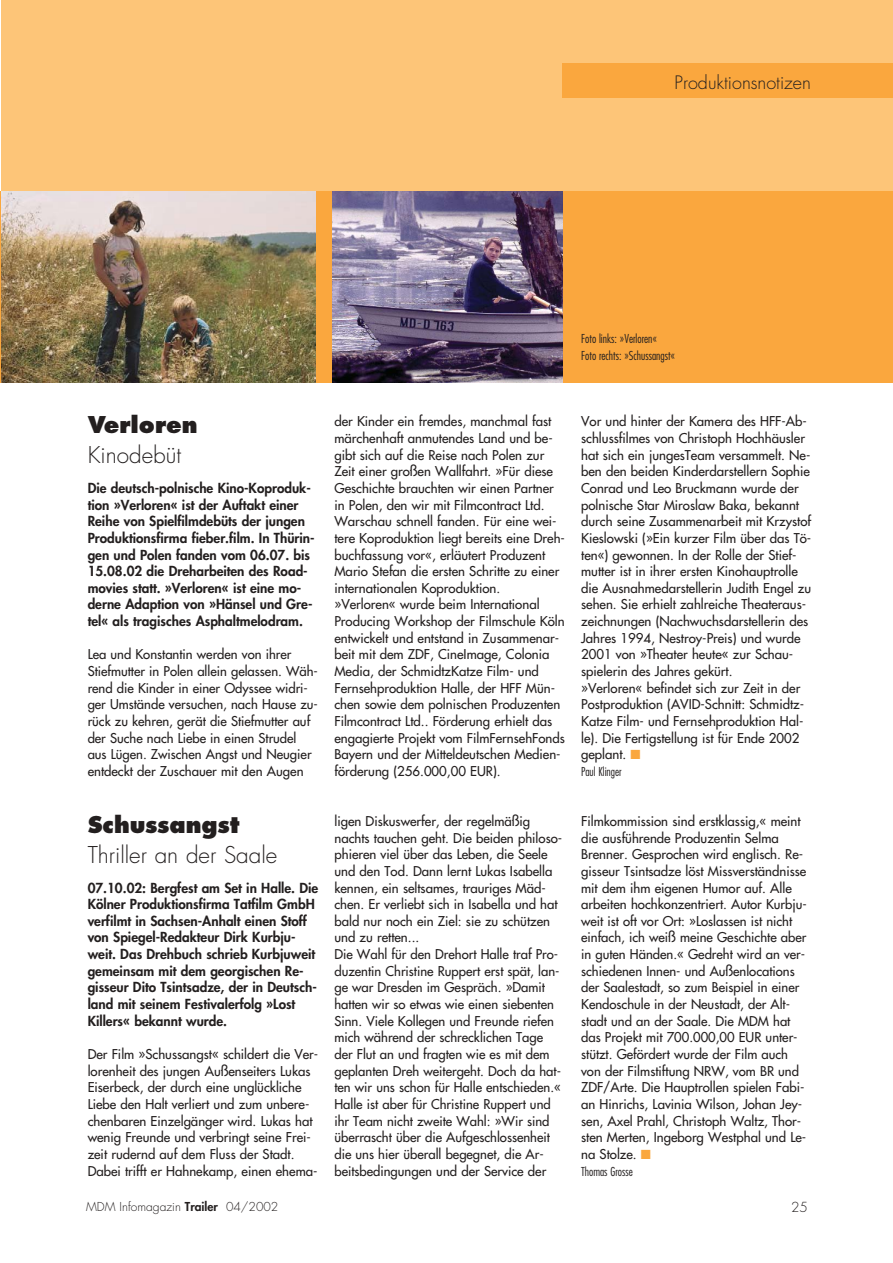
<style>
.page{position:relative;width:893px;height:1263px;background:#fff}
.page>*{position:absolute;margin:0;border:0;box-sizing:border-box;transform-origin:0 0}
.t1{font:300 22.5px "Futura";color:#231f1f}
.t2{font:800 22.5px "Futura";color:#231f1f}
.t3{font:300 18px "Futura";color:#231f1f}
.t4{font:800 13.5px/16.6px "Futura";color:#231f1f}
.t5{font:300 13.5px "Futura";color:#231f1f}
.t6{font:13.2px/16.6px "Futura";color:#231f1f}
.t7{font:300 condensed 12px/16.6px "Futura";color:#231f1f}
.t8{font:300 12px "Futura";color:#231f1f}
.s1{color:#faa73e}
.s2{font-weight:800}
</style>
<div class="page">
<div style="left:1px;top:0;width:891px;height:383px;background:#fdc578"></div>
<div style="left:0;top:191px;width:892px;height:192px;background:#faa73e"></div>
<div style="left:562px;top:64px;width:330px;height:34px;background:#faa73e"></div>
<img style="left:1px;top:191px;width:315px;height:192px">
<img style="left:333px;top:191px;width:229px;height:192px">
<h2 class="t3" style="left:674px;top:74px;width:138px">Produktionsnotizen</h2>
<p class="t7" style="left:581px;top:331px;width:95px">Foto links: »Verloren«<br>Foto rechts: »Schussangst«</p>
<h1 class="t2" style="left:88px;top:415px;width:112px">Verloren</h1>
<h1 class="t1" style="left:88px;top:445px;width:95px">Kinodebüt</h1>
<p class="t4" style="left:88px;top:481px;width:228px">Die deutsch-polnische Kino-Koproduk&shy;tion »Verloren« ist der Auftakt einer Reihe von Spielfilmdebüts der jungen Produktionsfirma fieber.film. In Thürin&shy;gen und Polen fanden vom 06.07. bis 15.08.02 die Dreharbeiten des Road&shy;movies statt. »Verloren« ist eine mo&shy;derne Adaption von »Hänsel und Gre&shy;tel« als tragisches Asphaltmelodram.</p>
<p class="t6" style="left:88px;top:647px;width:232px">Lea und Konstantin werden von ihrer Stiefmutter in Polen allein gelassen. Wäh&shy;rend die Kinder in einer Odyssee widri&shy;ger Umstände versuchen, nach Hause zu&shy;rück zu kehren, gerät die Stiefmutter auf der Suche nach Liebe in einen Strudel aus Lügen. Zwischen Angst und Neugier entdeckt der Zuschauer mit den Augen</p>
<h1 class="t2" style="left:88px;top:815px;width:153px">Schussangst</h1>
<h1 class="t1" style="left:88px;top:845px;width:191px">Thriller an der Saale</h1>
<p class="t4" style="left:88px;top:880px;width:232px">07.10.02: Bergfest am Set in Halle. Die Kölner Produktionsfirma Tatfilm GmbH verfilmt in Sachsen-Anhalt einen Stoff von Spiegel-Redakteur Dirk Kurbju&shy;weit. Das Drehbuch schrieb Kurbjuweit gemeinsam mit dem georgischen Re&shy;gisseur Dito Tsintsadze, der in Deutsch&shy;land mit seinem Festivalerfolg »Lost Killers« bekannt wurde.</p>
<p class="t6" style="left:88px;top:1047px;width:232px">Der Film »Schussangst« schildert die Ver&shy;lorenheit des jungen Außenseiters Lukas Eiserbeck, der durch eine unglückliche Liebe den Halt verliert und zum unbere&shy;chenbaren Einzelgänger wird. Lukas hat wenig Freunde und verbringt seine Frei&shy;zeit rudernd auf dem Fluss der Stadt.<br>Dabei trifft er Hahnekamp, einen ehema-</p>
<p class="t6" style="left:334px;top:414px;width:232px">der Kinder ein fremdes, manchmal fast märchenhaft anmutendes Land und be&shy;gibt sich auf die Reise nach Polen zur Zeit einer großen Wallfahrt. »Für diese Geschichte brauchten wir einen Partner in Polen, den wir mit Filmcontract Ltd.<br>Warschau schnell fanden. Für eine wei&shy;tere Koproduktion liegt bereits eine Dreh&shy;buchfassung vor«, erläutert Produzent Mario Stefan die ersten Schritte zu einer internationalen Koproduktion.<br>»Verloren« wurde beim International Producing Workshop der Filmschule Köln entwickelt und entstand in Zusammenar&shy;beit mit dem ZDF, CineImage, Colonia Media, der SchmidtzKatze Film- und Fernsehproduktion Halle, der HFF Mün&shy;chen sowie dem polnischen Produzenten Filmcontract Ltd.. Förderung erhielt das engagierte Projekt vom FilmFernsehFonds Bayern und der Mitteldeutschen Medien&shy;förderung (256.000,00 EUR).</p>
<p class="t6" style="left:334px;top:814px;width:229px">ligen Diskuswerfer, der regelmäßig nachts tauchen geht. Die beiden philoso&shy;phieren viel über das Leben, die Seele und den Tod. Dann lernt Lukas Isabella kennen, ein seltsames, trauriges Mäd&shy;chen. Er verliebt sich in Isabella und hat bald nur noch ein Ziel: sie zu schützen und zu retten...<br>Die Wahl für den Drehort Halle traf Pro&shy;duzentin Christine Ruppert erst spät, lan&shy;ge war Dresden im Gespräch. »Damit hatten wir so etwas wie einen siebenten Sinn. Viele Kollegen und Freunde riefen mich während der schrecklichen Tage der Flut an und fragten wie es mit dem geplanten Dreh weitergeht. Doch da hat&shy;ten wir uns schon für Halle entschieden.« Halle ist aber für Christine Ruppert und ihr Team nicht zweite Wahl: »Wir sind überrascht über die Aufgeschlossenheit die uns hier überall begegnet, die Ar&shy;beitsbedingungen und der Service der</p>
<p class="t6" style="left:581px;top:414px;width:232px">Vor und hinter der Kamera des HFF-Ab&shy;schlussfilmes von Christoph Hochhäusler hat sich ein jungesTeam versammelt. Ne&shy;ben den beiden Kinderdarstellern Sophie Conrad und Leo Bruckmann wurde der polnische Star Miroslaw Baka, bekannt durch seine Zusammenarbeit mit Krzystof Kieslowski (»Ein kurzer Film über das Tö&shy;ten«) gewonnen. In der Rolle der Stief&shy;mutter ist in ihrer ersten Kinohauptrolle die Ausnahmedarstellerin Judith Engel zu sehen. Sie erhielt zahlreiche Theateraus&shy;zeichnungen (Nachwuchsdarstellerin des Jahres 1994, Nestroy-Preis) und wurde 2001 von »Theater heute« zur Schau&shy;spielerin des Jahres gekürt.<br>»Verloren« befindet sich zur Zeit in der Postproduktion (AVID-Schnitt: Schmidtz-Katze Film- und Fernsehproduktion Hal&shy;le). Die Fertigstellung ist für Ende 2002 geplant. <span class="s1">■</span></p>
<p class="t7" style="left:581px;top:764px;width:42px">Paul Klinger</p>
<p class="t6" style="left:581px;top:814px;width:227px">Filmkommission sind erstklassig,« meint die ausführende Produzentin Selma Brenner. Gesprochen wird englisch. Re&shy;gisseur Tsintsadze löst Missverständnisse mit dem ihm eigenen Humor auf. Alle arbeiten hochkonzentriert. Autor Kurbju&shy;weit ist oft vor Ort: »Loslassen ist nicht einfach, ich weiß meine Geschichte aber in guten Händen.« Gedreht wird an ver&shy;schiedenen Innen- und Außenlocations der Saalestadt, so zum Beispiel in einer Kendoschule in der Neustadt, der Alt&shy;stadt und an der Saale. Die MDM hat das Projekt mit 700.000,00 EUR unter&shy;stützt. Gefördert wurde der Film auch von der Filmstiftung NRW, vom BR und ZDF/Arte. Die Hauptrollen spielen Fabi&shy;an Hinrichs, Lavinia Wilson, Johan Jey&shy;sen, Axel Prahl, Christoph Waltz, Thor&shy;sten Merten, Ingeborg Westphal und Le&shy;na Stolze. <span class="s1">■</span></p>
<p class="t7" style="left:581px;top:1164px;width:53px">Thomas Grosse</p>
<p class="t8" style="left:86px;top:1201px;width:194px">MDM Infomagazin <span class="s2">Trailer</span> 04/2002</p>
<p class="t5" style="left:791px;top:1201px;width:18px">25</p>
</div>
